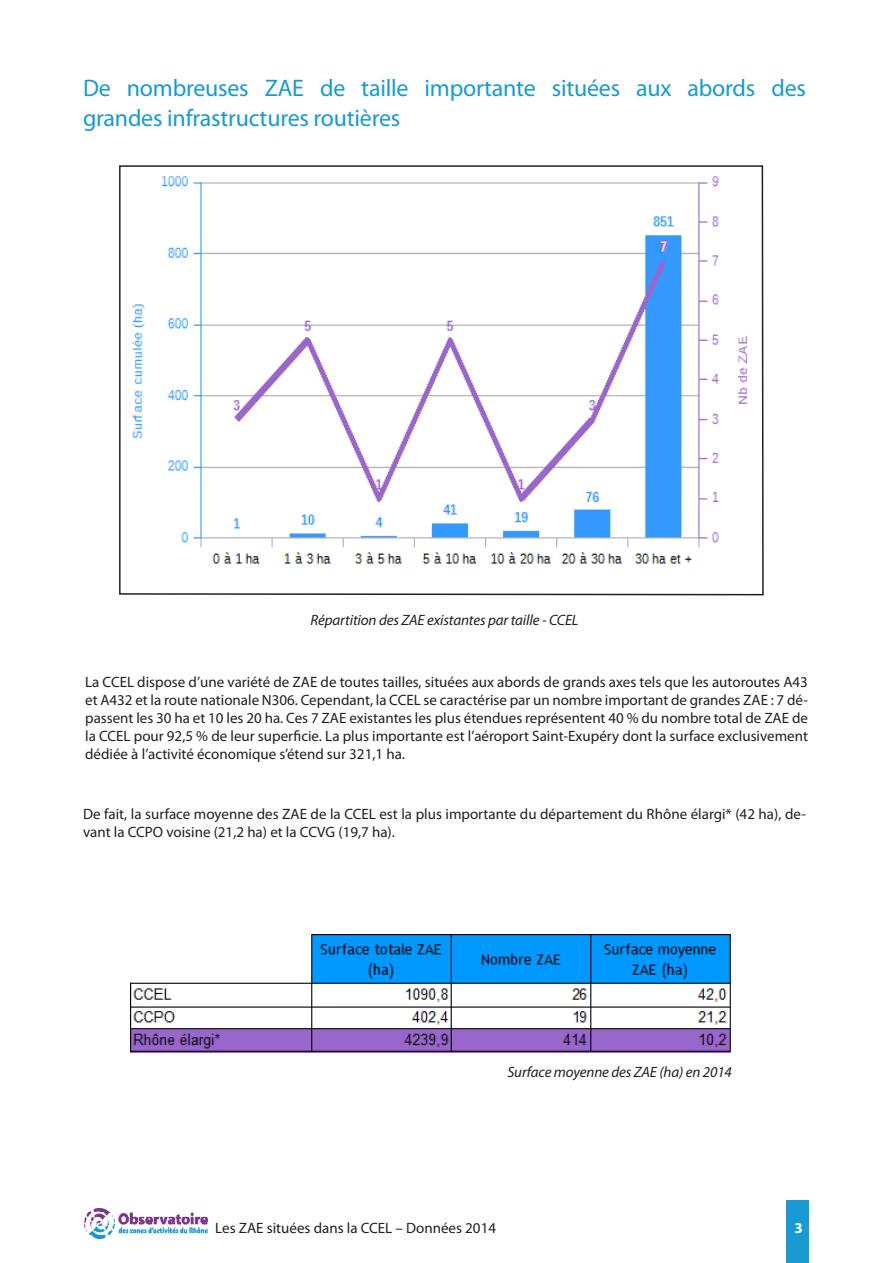
<style>
.page{position:relative;width:893px;height:1263px;background:#fff}
.page>*{position:absolute;margin:0;border:0;box-sizing:border-box;transform-origin:0 0}
.t1{font:24px/30px "Myriad Pro";letter-spacing:-.01em;color:#189bd2}
.t2{font:15px/18px "Myriad Pro";color:#231f20;text-align:justify}
.t3{font:italic 15px "Myriad Pro";letter-spacing:-.01em;color:#231f20}
.t4{font:700 15px "Myriad Pro";color:#fff}
</style>
<div class="page">
<img style="left:85px;top:1208px;width:122px;height:30px">
<div style="left:786px;top:1201px;width:22px;height:62px;background:#189bd2"></div>
<svg style="left:119px;top:165px;width:645px;height:431px"></svg>
<img style="left:131px;top:934px;width:600px;height:119px">
<p class="t1" style="left:83px;top:73px;width:724px">De nombreuses ZAE de taille importante situées aux abords des grandes infrastructures routières</p>
<p class="t3" style="left:310px;top:611px;width:270px">Répartition des ZAE existantes par taille - CCEL</p>
<p class="t2" style="left:85px;top:673px;width:724px">La CCEL dispose d’une variété de ZAE de toutes tailles, situées aux abords de grands axes tels que les autoroutes A43 et A432 et la route nationale N306. Cependant, la CCEL se caractérise par un nombre important de grandes ZAE : 7 dé&shy;passent les 30 ha et 10 les 20 ha. Ces 7 ZAE existantes les plus étendues représentent 40 % du nombre total de ZAE de la CCEL pour 92,5 % de leur superficie. La plus importante est l’aéroport Saint-Exupéry dont la surface exclusivement dédiée à l’activité économique s’étend sur 321,1 ha.</p>
<p class="t2" style="left:83px;top:805px;width:724px">De fait, la surface moyenne des ZAE de la CCEL est la plus importante du département du Rhône élargi* (42 ha), de&shy;vant la CCPO voisine (21,2 ha) et la CCVG (19,7 ha).</p>
<p class="t3" style="left:507px;top:1063px;width:226px">Surface moyenne des ZAE (ha) en 2014</p>
<p class="t2" style="left:215px;top:1219px;width:282px">Les ZAE situées dans la CCEL – Données 2014</p>
<p class="t4" style="left:794px;top:1219px;width:10px">3</p>
</div>
